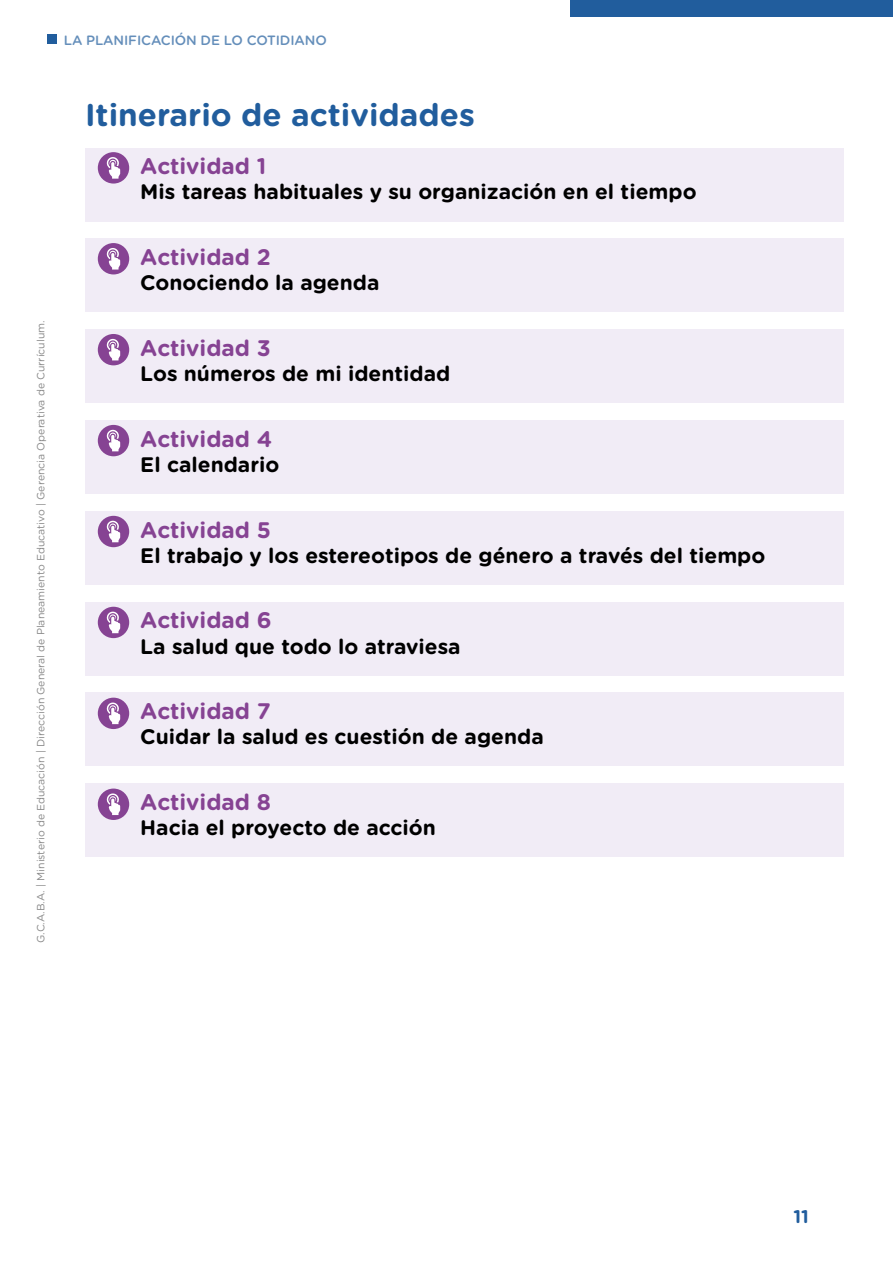
<style>
.page{position:relative;width:893px;height:1263px;background:#fff}
.page>*{position:absolute;margin:0;border:0;box-sizing:border-box;transform-origin:0 0}
.t1{font:700 31.5px "Gotham Rounded";color:#215d9d}
.t2{font:700 22.5px "Gotham Rounded";color:#864393}
.t3{font:700 21px "Gotham Rounded";color:#000}
.t4{font:700 18.3px "Gotham Rounded";color:#215d9d}
.t5{font:500 13.5px "Gotham Rounded";letter-spacing:-.01em;color:#648eba}
.t6{font:10.5px "Gotham Rounded";color:#878787}
</style>
<div class="page">
<div style="left:47px;top:34px;width:9px;height:10px;background:#215d9d"></div>
<div style="left:570px;top:0;width:323px;height:17px;background:#215d9d"></div>
<div style="left:85px;top:148px;width:758px;height:73px;background:#f1ecf6"></div>
<div style="left:85px;top:239px;width:758px;height:73px;background:#f1ecf6"></div>
<div style="left:85px;top:329px;width:758px;height:74px;background:#f1ecf6"></div>
<div style="left:85px;top:420px;width:758px;height:74px;background:#f1ecf6"></div>
<div style="left:85px;top:511px;width:758px;height:74px;background:#f1ecf6"></div>
<div style="left:85px;top:602px;width:758px;height:73px;background:#f1ecf6"></div>
<div style="left:85px;top:693px;width:758px;height:73px;background:#f1ecf6"></div>
<div style="left:85px;top:783px;width:758px;height:74px;background:#f1ecf6"></div>
<div style="left:98px;top:152px;width:31px;height:32px;background:#864393;border-radius:50%"></div>
<svg style="left:107px;top:157px;width:13px;height:22px"></svg>
<div style="left:98px;top:243px;width:31px;height:31px;background:#864393;border-radius:50%"></div>
<svg style="left:107px;top:248px;width:13px;height:22px"></svg>
<div style="left:98px;top:334px;width:31px;height:31px;background:#864393;border-radius:50%"></div>
<svg style="left:107px;top:339px;width:13px;height:21px"></svg>
<div style="left:98px;top:425px;width:31px;height:31px;background:#864393;border-radius:50%"></div>
<svg style="left:107px;top:430px;width:13px;height:21px"></svg>
<div style="left:98px;top:516px;width:31px;height:31px;background:#864393;border-radius:50%"></div>
<svg style="left:107px;top:521px;width:13px;height:21px"></svg>
<div style="left:98px;top:607px;width:31px;height:31px;background:#864393;border-radius:50%"></div>
<svg style="left:107px;top:612px;width:13px;height:21px"></svg>
<div style="left:98px;top:698px;width:31px;height:31px;background:#864393;border-radius:50%"></div>
<svg style="left:107px;top:702px;width:13px;height:22px"></svg>
<div style="left:98px;top:788px;width:31px;height:32px;background:#864393;border-radius:50%"></div>
<svg style="left:107px;top:793px;width:13px;height:22px"></svg>
<p class="t5" style="left:64px;top:31px;width:265px">LA PLANIFICACIÓN DE LO COTIDIANO</p>
<p class="t6" style="left:34px;top:943px;width:624px;rotate:-90deg">G.C.A.B.A. | Ministerio de Educación | Dirección General de Planeamiento Educativo | Gerencia Operativa de Currículum.</p>
<h1 class="t1" style="left:85px;top:92px;width:391px">Itinerario de actividades</h1>
<p class="t2" style="left:140px;top:150px;width:127px">Actividad 1</p>
<p class="t3" style="left:140px;top:177px;width:558px">Mis tareas habituales y su organización en el tiempo</p>
<p class="t2" style="left:140px;top:241px;width:132px">Actividad 2</p>
<p class="t3" style="left:140px;top:267px;width:241px">Conociendo la agenda</p>
<p class="t2" style="left:140px;top:331px;width:132px">Actividad 3</p>
<p class="t3" style="left:140px;top:358px;width:312px">Los números de mi identidad</p>
<p class="t2" style="left:140px;top:422px;width:133px">Actividad 4</p>
<p class="t3" style="left:140px;top:449px;width:141px">El calendario</p>
<p class="t2" style="left:140px;top:513px;width:132px">Actividad 5</p>
<p class="t3" style="left:140px;top:540px;width:627px">El trabajo y los estereotipos de género a través del tiempo</p>
<p class="t2" style="left:140px;top:604px;width:133px">Actividad 6</p>
<p class="t3" style="left:140px;top:631px;width:322px">La salud que todo lo atraviesa</p>
<p class="t2" style="left:140px;top:695px;width:132px">Actividad 7</p>
<p class="t3" style="left:140px;top:721px;width:405px">Cuidar la salud es cuestión de agenda</p>
<p class="t2" style="left:140px;top:785px;width:132px">Actividad 8</p>
<p class="t3" style="left:140px;top:812px;width:297px">Hacia el proyecto de acción</p>
<p class="t4" style="left:793px;top:1203px;width:17px">11</p>
</div>
